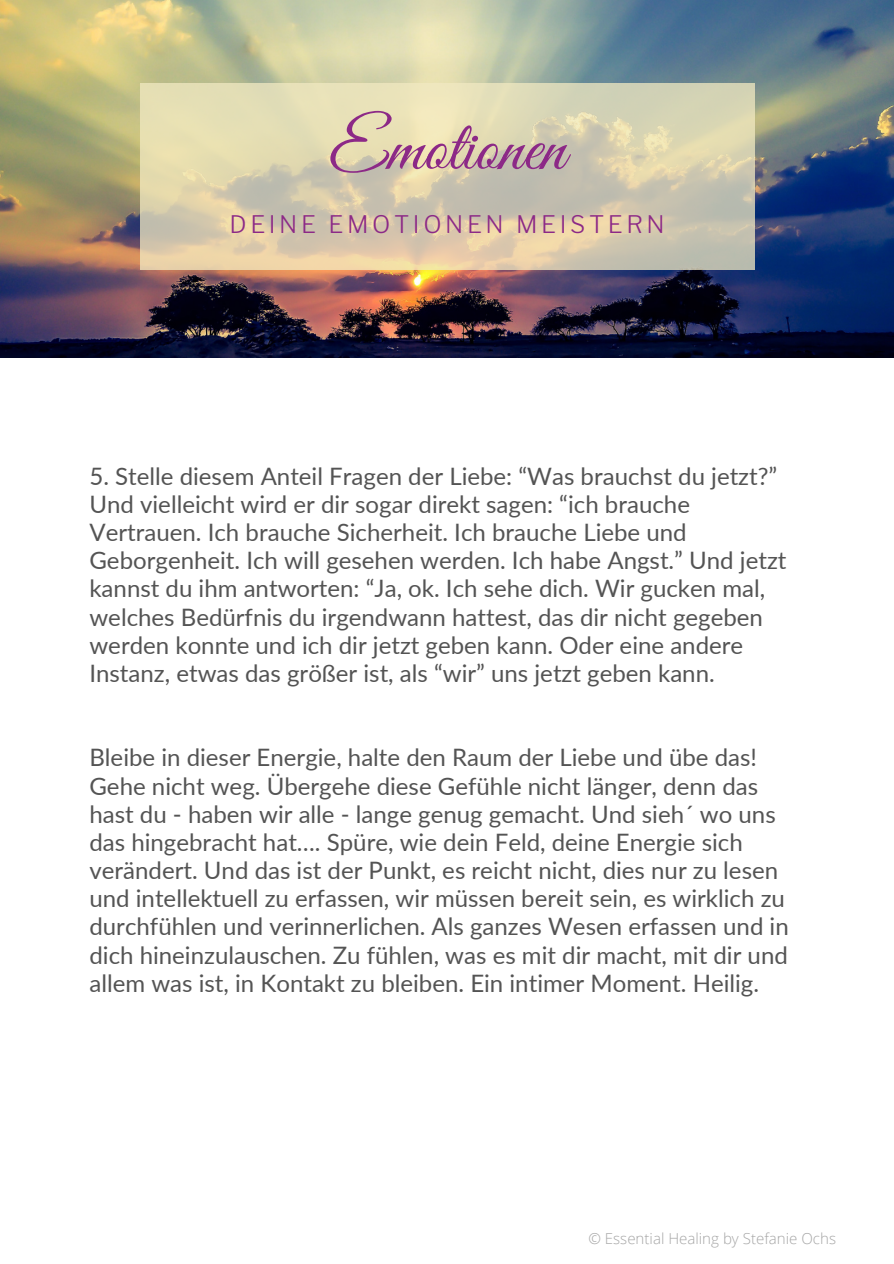
<style>
.page{position:relative;width:894px;height:1264px;background:#fff}
.page>*{position:absolute;margin:0;border:0;box-sizing:border-box;transform-origin:0 0}
.t1{font:72px "Great Vibes";color:#8c2987}
.t2{font:24px/28.2px "Lato";color:#545454}
.t3{font:300 24px "Libre Franklin";letter-spacing:.15em;color:#8c2987}
.t4{font:300 15.15px "Open Sans";color:#a6a6a6}
</style>
<div class="page">
<img style="left:0;top:0;width:893px;height:357px">
<svg style="left:140px;top:84px;width:613px;height:186px;background:#d9cfaf"></svg>
<p class="t1" style="left:329px;top:108px;width:238px">Emotionen</p>
<p class="t3" style="left:229px;top:210px;width:436px">DEINE EMOTIONEN MEISTERN</p>
<p class="t2" style="left:89px;top:461px;width:698px">5. Stelle diesem Anteil Fragen der Liebe: “Was brauchst du jetzt?” Und vielleicht wird er dir sogar direkt sagen: “ich brauche Vertrauen. Ich brauche Sicherheit. Ich brauche Liebe und Geborgenheit. Ich will gesehen werden. Ich habe Angst.” Und jetzt kannst du ihm antworten: “Ja, ok. Ich sehe dich. Wir gucken mal, welches Bedürfnis du irgendwann hattest, das dir nicht gegeben werden konnte und ich dir jetzt geben kann. Oder eine andere Instanz, etwas das größer ist, als “wir” uns jetzt geben kann.</p>
<p class="t2" style="left:89px;top:743px;width:700px">Bleibe in dieser Energie, halte den Raum der Liebe und übe das!<br>Gehe nicht weg. Übergehe diese Gefühle nicht länger, denn das hast du - haben wir alle - lange genug gemacht. Und sieh´ wo uns das hingebracht hat…. Spüre, wie dein Feld, deine Energie sich verändert. Und das ist der Punkt, es reicht nicht, dies nur zu lesen und intellektuell zu erfassen, wir müssen bereit sein, es wirklich zu durchfühlen und verinnerlichen. Als ganzes Wesen erfassen und in dich hineinzulauschen. Zu fühlen, was es mit dir macht, mit dir und allem was ist, in Kontakt zu bleiben. Ein intimer Moment. Heilig.</p>
<p class="t4" style="left:588px;top:1227px;width:249px">© Essential Healing by Stefanie Ochs</p>
</div>
